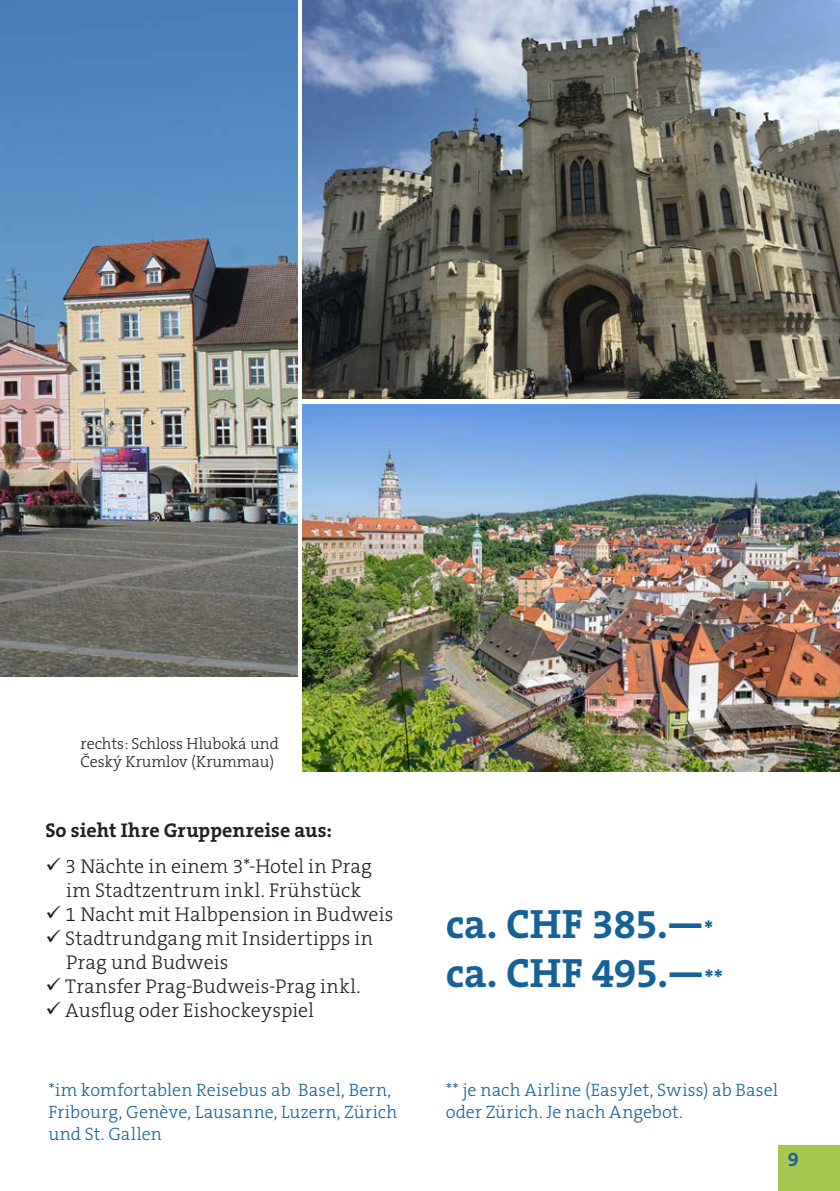
<style>
.page{position:relative;width:840px;height:1191px;background:#fff}
.page>*{position:absolute;margin:0;border:0;box-sizing:border-box;transform-origin:0 0}
.t1{font:700 41.2px/49.4px "The Serif B W7";color:#156298}
.t2{font:300 20px/24px "The Serif B W3";letter-spacing:.005em;color:#231f20;text-align:center}
.t3{font:700 20px "The Serif B W7";letter-spacing:.005em;color:#231f20}
.t4{font:700 20px "The Serif B W7";color:#1a6197}
.t5{font:300 18px/22px "The Serif B W3";letter-spacing:.01em;color:#156298}
.t6{font:300 16px/18px "The Serif B W3";color:#231f20}
.s1{font-size:24px}
</style>
<div class="page">
<div style="left:778px;top:1145px;width:61px;height:46px;background:#a5c850"></div>
<img style="left:0;top:0;width:297px;height:676px">
<img style="left:302px;top:0;width:537px;height:398px">
<img style="left:302px;top:404px;width:537px;height:367px">
<p class="t6" style="left:81px;top:734px;width:199px">rechts: Schloss Hluboká und<br>Český Krumlov (Krummau)</p>
<p class="t3" style="left:45px;top:817px;width:288px">So sieht Ihre Gruppenreise aus:</p>
<p class="t2" style="left:45px;top:854px;width:327px">✓ 3 Nächte in einem 3*-Hotel in Prag im Stadtzentrum inkl. Frühstück</p>
<p class="t2" style="left:45px;top:902px;width:349px">✓ 1 Nacht mit Halbpension in Budweis</p>
<p class="t2" style="left:66px;top:926px;width:308px;text-align:left;text-indent:-21px">✓ Stadtrundgang mit Insidertipps in<br>Prag und Budweis</p>
<p class="t2" style="left:45px;top:974px;width:316px">✓ Transfer Prag-Budweis-Prag inkl.</p>
<p class="t2" style="left:45px;top:998px;width:270px">✓ Ausflug oder Eishockeyspiel</p>
<p class="t5" style="left:48px;top:1078px;width:350px">*im komfortablen Reisebus ab Basel, Bern,<br>Fribourg, Genève, Lausanne, Luzern, Zürich und St. Gallen</p>
<h1 class="t1" style="left:445px;top:899px;width:279px">ca. CHF 385.—<span class="s1">* </span>ca. CHF 495.—<span class="s1">**</span></h1>
<p class="t5" style="left:445px;top:1078px;width:334px">** je nach Airline (EasyJet, Swiss) ab Basel oder Zürich. Je nach Angebot.</p>
<p class="t4" style="left:787px;top:1146px;width:12px">9</p>
</div>
